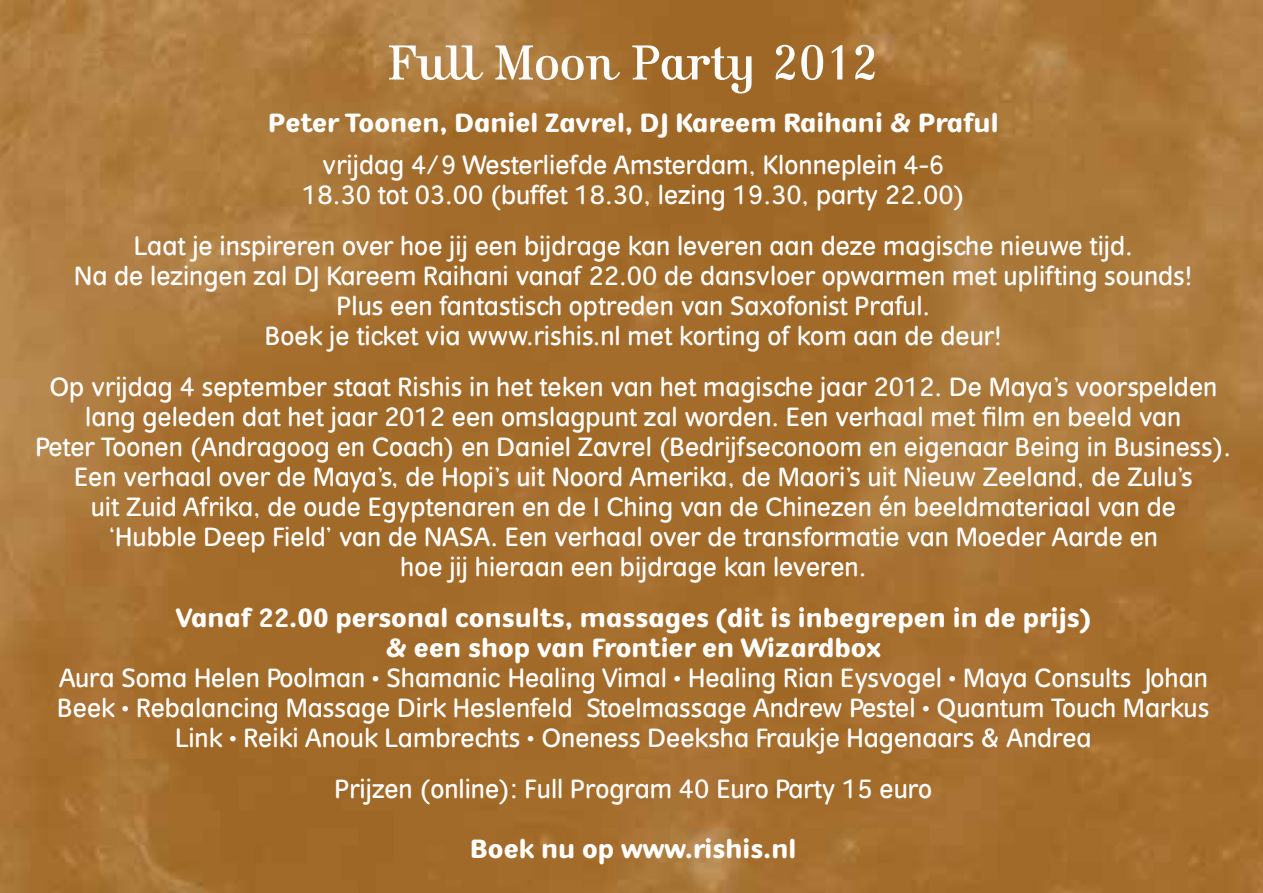
<style>
.page{position:relative;width:1263px;height:893px;background:#fff}
.page>*{position:absolute;margin:0;border:0;box-sizing:border-box;transform-origin:0 0}
.t1{font:51px "Kursivschrift Stehend";color:#fff}
.t2{font:24px/30px "Ulissa Rounded";color:#fff;text-align:center}
.t3{font:700 24px/30px "Ulissa Rounded";color:#fff;text-align:center}
</style>
<div class="page">
<img style="left:0;top:0;width:1263px;height:893px">
<h1 class="t1" style="left:388px;top:33px;width:492px">Full Moon Party 2012</h1>
<p class="t3" style="left:268px;top:107px;width:732px">Peter Toonen, Daniel Zavrel, DJ Kareem Raihani &amp; Praful</p>
<p class="t2" style="left:302px;top:150px;width:664px">vrijdag 4/9 Westerliefde Amsterdam, Klonneplein 4-6<br>18.30 tot 03.00 (buffet 18.30, lezing 19.30, party 22.00)</p>
<p class="t2" style="left:74px;top:231px;width:1119px">Laat je inspireren over hoe jij een bijdrage kan leveren aan deze magische nieuwe tijd.<br>Na de lezingen zal DJ Kareem Raihani vanaf 22.00 de dansvloer opwarmen met uplifting sounds!<br>Plus een fantastisch optreden van Saxofonist Praful.<br>Boek je ticket via www.rishis.nl met korting of kom aan de deur!</p>
<p class="t2" style="left:36px;top:372px;width:1197px">Op vrijdag 4 september staat Rishis in het teken van het magische jaar 2012. De Maya’s voorspelden lang geleden dat het jaar 2012 een omslagpunt zal worden. Een verhaal met film en beeld van<br>Peter Toonen (Andragoog en Coach) en Daniel Zavrel (Bedrijfseconoom en eigenaar Being in Business).<br>Een verhaal over de Maya’s, de Hopi’s uit Noord Amerika, de Maori’s uit Nieuw Zeeland, de Zulu’s<br>uit Zuid Afrika, de oude Egyptenaren en de I Ching van de Chinezen én beeldmateriaal van de<br>‘Hubble Deep Field’ van de NASA. Een verhaal over de transformatie van Moeder Aarde en<br>hoe jij hieraan een bijdrage kan leveren.</p>
<p class="t3" style="left:176px;top:602px;width:917px">Vanaf 22.00 personal consults, massages (dit is inbegrepen in de prijs) &amp; een shop van Frontier en Wizardbox</p>
<p class="t2" style="left:57px;top:663px;width:1153px">Aura Soma Helen Poolman • Shamanic Healing Vimal • Healing Rian Eysvogel • Maya Consults Johan<br>Beek • Rebalancing Massage Dirk Heslenfeld Stoelmassage Andrew Pestel • Quantum Touch Markus<br>Link • Reiki Anouk Lambrechts • Oneness Deeksha Fraukje Hagenaars &amp; Andrea</p>
<p class="t2" style="left:334px;top:774px;width:599px">Prijzen (online): Full Program 40 Euro Party 15 euro</p>
<p class="t3" style="left:470px;top:833px;width:328px">Boek nu op www.rishis.nl</p>
</div>
